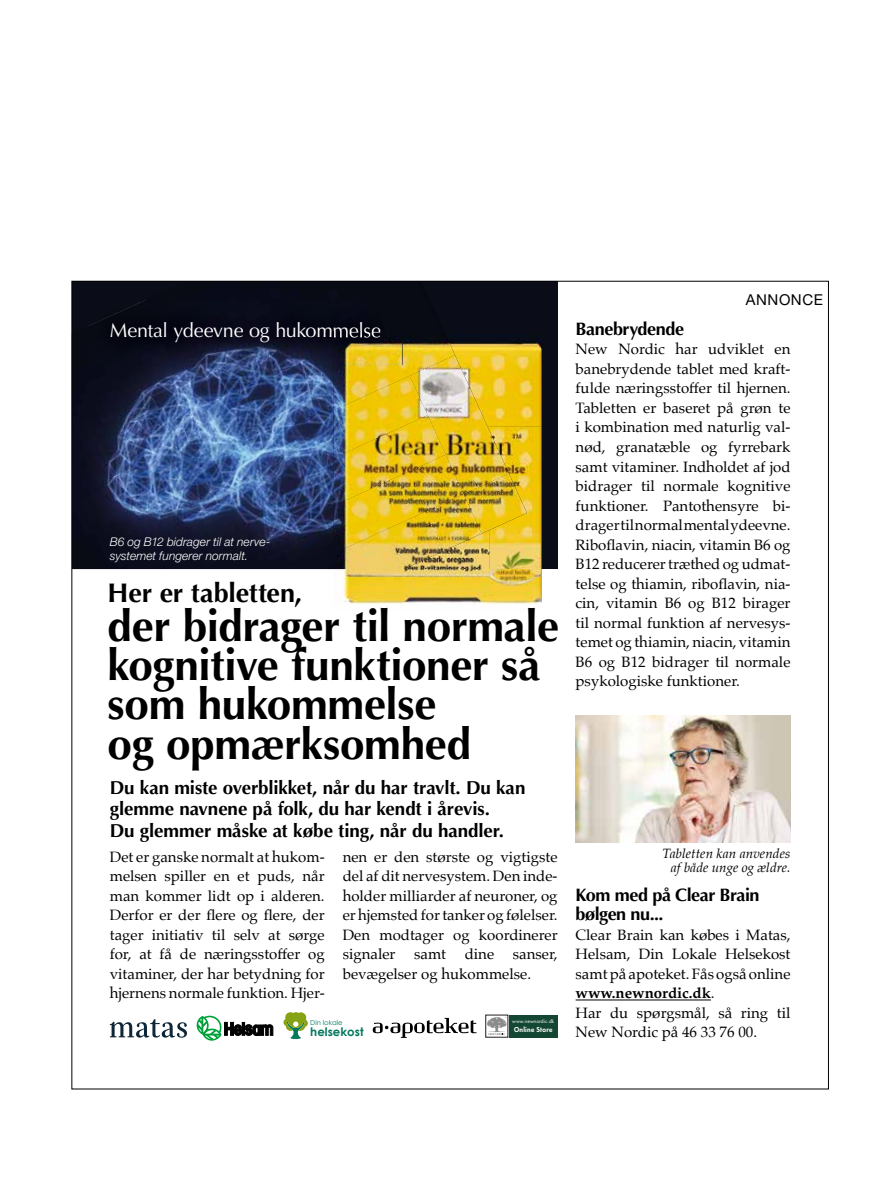
<style>
.page{position:relative;width:885px;height:1183px;background:#fff}
.page>*{position:absolute;margin:0;border:0;box-sizing:border-box;transform-origin:0 0}
.t1{font:700 44.1px/39px "Optima";letter-spacing:-.01em;color:#000}
.t2{font:700 27px "Optima";letter-spacing:-.01em;color:#000}
.t3{font:19.8px "Optima";letter-spacing:-.015em;color:#fff}
.t4{font:700 18.75px/21.8px "Optima";letter-spacing:-.005em;color:#000}
.t5{font:700 18px/19.5px "Optima";letter-spacing:-.025em;color:#000}
.t6{font:15px/19.5px "Palatino";color:#000;text-align:justify}
.t7{font:15px "Helvetica Neue";letter-spacing:.035em;color:#000}
.t8{font:italic 13.5px/13.5px "Palatino";color:#000;text-align:right}
.t9{font:italic 300 12px/14.2px "Helvetica Neue";color:#fff}
.t10{font:700 11.7px "Century Gothic";color:#00795d}
.t11{font:6.9px "Century Gothic";color:#00795d}
.t12{font:800 6.6px "Futura";letter-spacing:.05em;color:#fff}
.t13{font:4.8px "Futura";letter-spacing:.01em;color:#fff}
.s1{font-weight:700}
</style>
<div class="page">
<hr style="left:575px;top:999px;width:135px;height:1px;background:#000">
<div style="left:72px;top:281px;width:485px;height:288px;background:#0a0c17"></div>
<img style="left:82px;top:365px;width:252px;height:196px">
<img style="left:89px;top:300px;width:56px;height:26px">
<img style="left:141px;top:347px;width:52px;height:18px">
<img style="left:193px;top:343px;width:30px;height:22px">
<img style="left:223px;top:342px;width:84px;height:23px">
<img style="left:307px;top:347px;width:27px;height:18px">
<img style="left:111px;top:322px;width:34px;height:4px">
<img style="left:182px;top:332px;width:77px;height:10px">
<img style="left:334px;top:569px;width:207px;height:35px">
<img style="left:455px;top:338px;width:86px;height:88px">
<img style="left:509px;top:426px;width:32px;height:48px">
<img style="left:489px;top:474px;width:52px;height:95px">
<img style="left:481px;top:533px;width:8px;height:36px">
<img style="left:334px;top:333px;width:121px;height:42px">
<img style="left:334px;top:375px;width:75px;height:40px">
<img style="left:409px;top:355px;width:100px;height:118px">
<img style="left:334px;top:415px;width:112px;height:39px">
<img style="left:334px;top:454px;width:130px;height:40px">
<img style="left:334px;top:494px;width:147px;height:75px">
<img style="left:463px;top:473px;width:64px;height:60px">
<img style="left:334px;top:331px;width:68px;height:34px">
<img style="left:334px;top:331px;width:46px;height:11px">
<img style="left:575px;top:715px;width:215px;height:127px">
<svg style="left:373px;top:1017px;width:103px;height:20px"></svg>
<div style="left:509px;top:1014px;width:48px;height:22px;background:#144733"></div>
<svg style="left:487px;top:1016px;width:19px;height:18px"></svg>
<svg style="left:283px;top:1012px;width:25px;height:27px"></svg>
<svg style="left:196px;top:1015px;width:77px;height:25px"></svg>
<svg style="left:110px;top:1019px;width:77px;height:18px"></svg>
<h3 class="t3" style="left:110px;top:319px;width:272px">Mental ydeevne og hukommelse</h3>
<p class="t9" style="left:110px;top:534px;width:162px">B6 og B12 bidrager til at nerve&shy;systemet fungerer normalt.</p>
<h2 class="t2" style="left:108px;top:577px;width:196px">Her er tabletten,</h2>
<h1 class="t1" style="left:108px;top:607px;width:453px">der bidrager til normale kognitive funktioner så som hukommelse<br>og opmærksomhed</h1>
<p class="t4" style="left:110px;top:776px;width:417px">Du kan miste overblikket, når du har travlt. Du kan glemme navnene på folk, du har kendt i årevis.<br>Du glemmer måske at købe ting, når du handler.</p>
<p class="t6" style="left:110px;top:846px;width:216px">Det er ganske normalt at hukom&shy;melsen spiller en et puds, når man kommer lidt op i alderen.<br>Derfor er der flere og flere, der tager initiativ til selv at sørge for, at få de næringsstoffer og vitaminer, der har betydning for hjernens normale funktion. Hjer-</p>
<p class="t6" style="left:342px;top:846px;width:216px">nen er den største og vigtigste del af dit nervesystem. Den inde&shy;holder milliarder af neuroner, og er hjemsted for tanker og følelser.<br>Den modtager og koordinerer signaler samt dine sanser, bevægelser og hukommelse.</p>
<p class="t11" style="left:310px;top:1017px;width:34px">Din lokale</p>
<p class="t10" style="left:310px;top:1022px;width:55px">helsekost</p>
<p class="t13" style="left:512px;top:1017px;width:43px">www.newnordic.dk</p>
<p class="t12" style="left:514px;top:1024px;width:40px">Online Store</p>
<p class="t7" style="left:745px;top:291px;width:78px">ANNONCE</p>
<p class="t5" style="left:575px;top:319px;width:110px">Banebrydende</p>
<p class="t6" style="left:575px;top:339px;width:216px">New Nordic har udviklet en banebrydende tablet med kraft&shy;fulde næringsstoffer til hjernen.<br>Tabletten er baseret på grøn te i kombination med naturlig val&shy;nød, granatæble og fyrrebark samt vitaminer. Indholdet af jod bidrager til normale kognitive funktioner. Pantothensyre bi&shy;drager til normal mental ydeevne.<br>Riboflavin, niacin, vitamin B6 og B12 reducerer træthed og udmat&shy;telse og thiamin, riboflavin, nia&shy;cin, vitamin B6 og B12 birager til normal funktion af nervesys&shy;temet og thiamin, niacin, vitamin B6 og B12 bidrager til normale psykologiske funktioner.</p>
<p class="t8" style="left:662px;top:846px;width:130px">Tabletten kan anvendes af både unge og ældre.</p>
<p class="t5" style="left:575px;top:885px;width:185px">Kom med på Clear Brain bølgen nu...</p>
<p class="t6" style="left:575px;top:924px;width:216px;text-align:left">Clear Brain kan købes i Matas,<br>Helsam, Din Lokale Helsekost samt på apoteket. Fås også online <span class="s1">www.newnordic.dk</span>.<br>Har du spørgsmål, så ring til<br>New Nordic på 46 33 76 00.</p>
</div>
